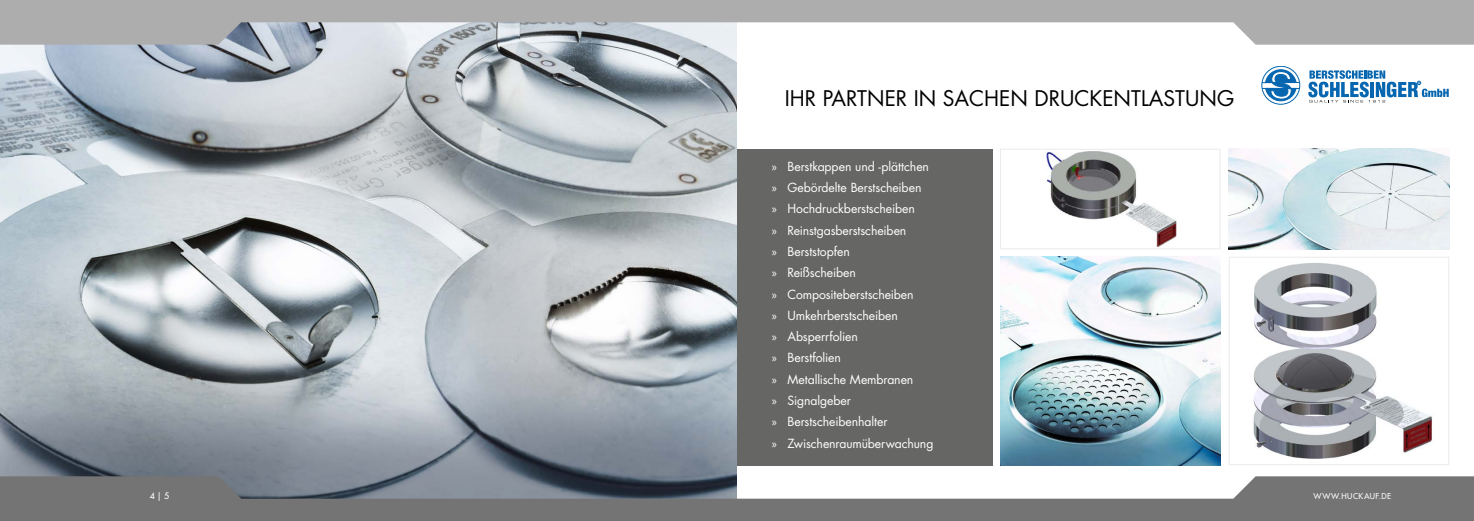
<style>
.page{position:relative;width:1474px;height:521px;background:#fff}
.page>*{position:absolute;margin:0;border:0;box-sizing:border-box;transform-origin:0 0}
.t1{font:21px "Futura Std";color:#000}
.t2{font:12.25px/21.3px "Futura Std";letter-spacing:-.005em;color:#fff}
.t3{font:500 8.75px "Futura Std";color:#fff}
.t4{font:500 7.88px "Futura Std";letter-spacing:.065em;color:#fff}
.s1{font-family:"Myriad Pro"}
</style>
<div class="page">
<img style="left:0;top:45px;width:737px;height:431px">
<svg style="left:0;top:0;width:1473px;height:45px;fill:#adadad"></svg>
<svg style="left:0;top:476px;width:1473px;height:45px;fill:#757474"></svg>
<svg style="left:1261px;top:66px;width:38px;height:38px"></svg>
<div style="left:1261px;top:66px;width:38px;height:38px;border:1px solid #0666b0;border-radius:50%"></div>
<svg style="left:1264px;top:69px;width:32px;height:32px"></svg>
<hr style="left:1261px;top:82px;width:38px;height:1px;background:#0666b0">
<hr style="left:1261px;top:88px;width:38px;height:1px;background:#0666b0">
<svg style="left:1308px;top:70px;width:140px;height:33px"></svg>
<div style="left:737px;top:149px;width:255px;height:316px;background:#666665"></div>
<img style="left:1046px;top:151px;width:131px;height:96px">
<div style="left:1000px;top:149px;width:220px;height:100px;border:1px solid #ebebeb"></div>
<img style="left:1253px;top:263px;width:179px;height:196px">
<div style="left:1228px;top:257px;width:221px;height:208px;border:1px solid #ebebeb"></div>
<img style="left:1000px;top:257px;width:220px;height:208px">
<img style="left:1228px;top:149px;width:221px;height:100px">
<h1 class="t1" style="left:784px;top:85px;width:451px">IHR PARTNER IN SACHEN DRUCKENTLASTUNG</h1>
<p class="t2" style="left:771px;top:156px;width:163px"><span class="s1">»</span> Berstkappen und -plättchen <span class="s1">»</span> Gebördelte Berstscheiben<br><span class="s1">»</span> Hochdruckberstscheiben<br><span class="s1">»</span> Reinstgasberstscheiben<br><span class="s1">»</span> Berststopfen<br><span class="s1">»</span> Reißscheiben<br><span class="s1">»</span> Compositeberstscheiben<br><span class="s1">»</span> Umkehrberstscheiben<br><span class="s1">»</span> Absperrfolien<br><span class="s1">»</span> Berstfolien<br><span class="s1">»</span> Metallische Membranen<br><span class="s1">»</span> Signalgeber<br><span class="s1">»</span> Berstscheibenhalter<br><span class="s1">»</span> Zwischenraumüberwachung</p>
<p class="t3" style="left:150px;top:490px;width:21px">4| 5</p>
<p class="t4" style="left:1313px;top:491px;width:79px">WWW.HUCKAUF.DE</p>
</div>
